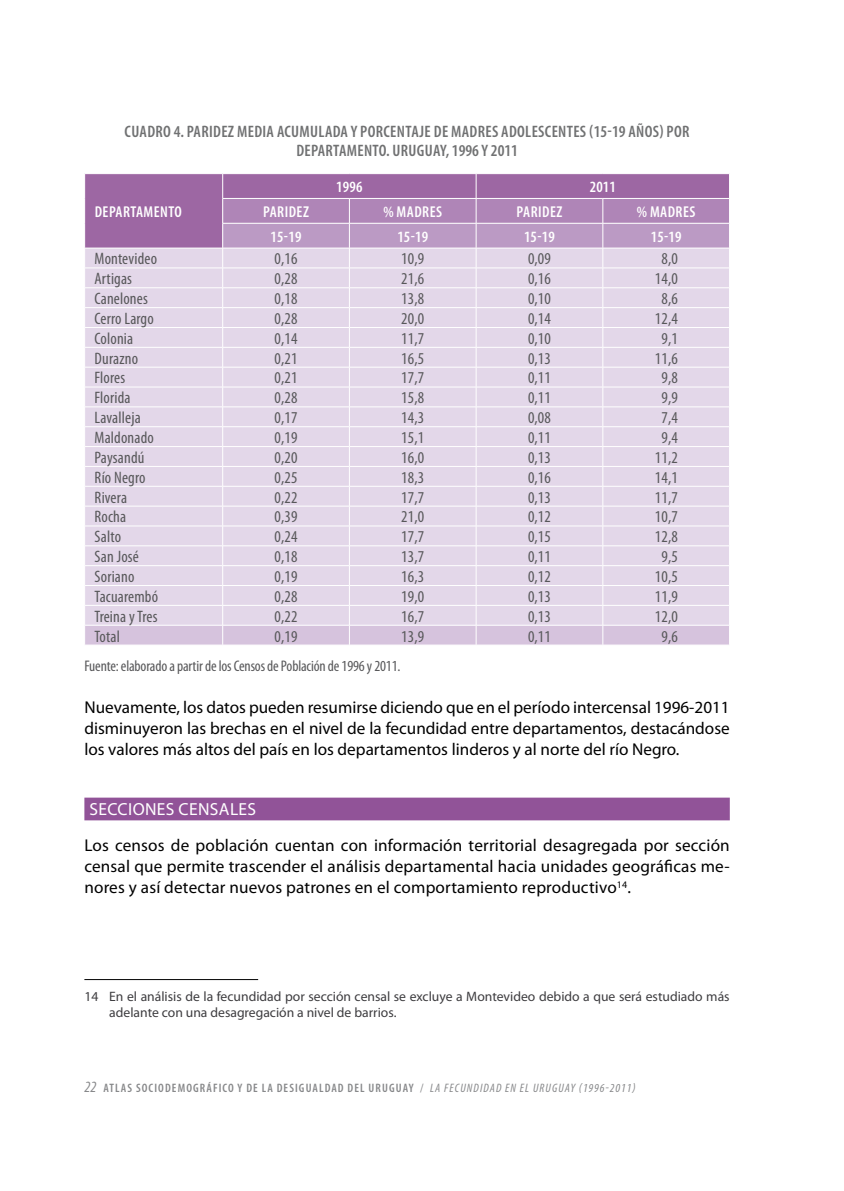
<style>
.page{position:relative;width:844px;height:1191px;background:#fff}
.page>*{position:absolute;margin:0;border:0;box-sizing:border-box;transform-origin:0 0}
.t1{font:17.5px "Myriad Pro";color:#fff}
.t2{font:17.15px/21px "Myriad Pro";color:#000;text-align:justify}
.t3{font:condensed 16.62px "Myriad Pro";letter-spacing:.01em;color:#58585a}
.t4{font:600 condensed 16.62px "Myriad Pro";letter-spacing:.02em;color:#707172}
.t5{font:600 condensed 16.62px "Myriad Pro";color:#707172}
.t6{font:600 condensed 15.75px "Myriad Pro";letter-spacing:.025em;color:#fff}
.t7{font:condensed 15.4px "Myriad Pro";letter-spacing:-.01em;color:#58585a}
.t8{font:13.65px/16.4px "Myriad Pro";color:#3e3d40}
.t9{font:600 condensed 12.25px "Myriad Pro";letter-spacing:.09em;color:#87888a}
.t10{font:italic condensed 12.25px "Myriad Pro";letter-spacing:.075em;color:#87888a}
.s1{font-weight:400;font-style:italic;font-size:15.75px}
.s2{font-weight:400}
.s3{font-weight:400;font-style:italic}
</style>
<div class="page">
<div style="left:84px;top:797px;width:645px;height:23px;background:#915398"></div>
<svg style="left:84px;top:174px;width:646px;height:471px;background:#ddcde2"></svg>
<hr style="left:84px;top:979px;width:174px;height:1px;background:#000">
<p class="t4" style="left:125px;top:121px;width:121px">CUADRO 4. PARIDEZ MEDI</p>
<p class="t4" style="left:266px;top:121px;width:27px">A ACUMUL</p>
<p class="t4" style="left:325px;top:121px;width:51px">ADA Y PORCENT</p>
<p class="t4" style="left:411px;top:121px;width:67px">AJE DE MADRES</p>
<p class="t4" style="left:501px;top:121px;width:16px">ADOLESCENTES</p>
<p class="t4" style="left:589px;top:121px;width:94px">(15-19 AÑOS) POR</p>
<p class="t4" style="left:296px;top:141px;width:60px">DE PARTAMENTO</p>
<p class="t4" style="left:386px;top:141px;width:16px">. URUGU</p>
<p class="t5" style="left:433px;top:141px;width:86px">AY, 1996 Y 2011</p>
<p class="t6" style="left:95px;top:202px;width:89px">DEPARTAMENTO</p>
<p class="t6" style="left:336px;top:177px;width:28px">1996</p>
<p class="t6" style="left:589px;top:177px;width:28px">2011</p>
<p class="t6" style="left:263px;top:202px;width:47px">PARIDEZ</p>
<p class="t6" style="left:383px;top:202px;width:60px">% MADRES</p>
<p class="t6" style="left:516px;top:202px;width:47px">PARIDEZ</p>
<p class="t6" style="left:636px;top:202px;width:60px">% MADRES</p>
<p class="t6" style="left:270px;top:227px;width:32px">15-19</p>
<p class="t6" style="left:397px;top:227px;width:32px">15-19</p>
<p class="t6" style="left:524px;top:227px;width:32px">15-19</p>
<p class="t6" style="left:650px;top:227px;width:32px">15-19</p>
<p class="t3" style="left:94px;top:249px;width:64px">Montevideo</p>
<p class="t3" style="left:274px;top:249px;width:24px">0,16</p>
<p class="t3" style="left:401px;top:249px;width:24px">10,9</p>
<p class="t3" style="left:528px;top:249px;width:24px">0,09</p>
<p class="t3" style="left:661px;top:249px;width:18px">8,0</p>
<p class="t3" style="left:94px;top:268px;width:39px">Artigas</p>
<p class="t3" style="left:274px;top:268px;width:24px">0,28</p>
<p class="t3" style="left:401px;top:268px;width:24px">21,6</p>
<p class="t3" style="left:528px;top:268px;width:24px">0,16</p>
<p class="t3" style="left:654px;top:268px;width:24px">14,0</p>
<p class="t3" style="left:94px;top:288px;width:55px">Canelones</p>
<p class="t3" style="left:274px;top:288px;width:24px">0,18</p>
<p class="t3" style="left:401px;top:288px;width:24px">13,8</p>
<p class="t3" style="left:528px;top:288px;width:24px">0,10</p>
<p class="t3" style="left:661px;top:288px;width:18px">8,6</p>
<p class="t3" style="left:94px;top:308px;width:61px">Cerro Largo</p>
<p class="t3" style="left:274px;top:308px;width:24px">0,28</p>
<p class="t3" style="left:401px;top:308px;width:24px">20,0</p>
<p class="t3" style="left:528px;top:308px;width:24px">0,14</p>
<p class="t3" style="left:654px;top:308px;width:24px">12,4</p>
<p class="t3" style="left:94px;top:328px;width:40px">Colonia</p>
<p class="t3" style="left:274px;top:328px;width:24px">0,14</p>
<p class="t3" style="left:401px;top:328px;width:24px">11,7</p>
<p class="t3" style="left:528px;top:328px;width:24px">0,10</p>
<p class="t3" style="left:661px;top:328px;width:18px">9,1</p>
<p class="t3" style="left:94px;top:348px;width:45px">Durazno</p>
<p class="t3" style="left:274px;top:348px;width:24px">0,21</p>
<p class="t3" style="left:401px;top:348px;width:24px">16,5</p>
<p class="t3" style="left:528px;top:348px;width:24px">0,13</p>
<p class="t3" style="left:654px;top:348px;width:24px">11,6</p>
<p class="t3" style="left:94px;top:368px;width:32px">Flores</p>
<p class="t3" style="left:274px;top:368px;width:24px">0,21</p>
<p class="t3" style="left:401px;top:368px;width:24px">17,7</p>
<p class="t3" style="left:528px;top:368px;width:24px">0,11</p>
<p class="t3" style="left:661px;top:368px;width:18px">9,8</p>
<p class="t3" style="left:94px;top:388px;width:37px">Florida</p>
<p class="t3" style="left:274px;top:388px;width:24px">0,28</p>
<p class="t3" style="left:401px;top:388px;width:24px">15,8</p>
<p class="t3" style="left:528px;top:388px;width:24px">0,11</p>
<p class="t3" style="left:661px;top:388px;width:18px">9,9</p>
<p class="t3" style="left:94px;top:407px;width:48px">Lavalleja</p>
<p class="t3" style="left:274px;top:407px;width:24px">0,17</p>
<p class="t3" style="left:401px;top:407px;width:24px">14,3</p>
<p class="t3" style="left:528px;top:407px;width:24px">0,08</p>
<p class="t3" style="left:661px;top:407px;width:18px">7,4</p>
<p class="t3" style="left:94px;top:427px;width:61px">Maldonado</p>
<p class="t3" style="left:274px;top:427px;width:24px">0,19</p>
<p class="t3" style="left:401px;top:427px;width:24px">15,1</p>
<p class="t3" style="left:528px;top:427px;width:24px">0,11</p>
<p class="t3" style="left:661px;top:427px;width:18px">9,4</p>
<p class="t3" style="left:94px;top:447px;width:51px">Paysandú</p>
<p class="t3" style="left:274px;top:447px;width:24px">0,20</p>
<p class="t3" style="left:401px;top:447px;width:24px">16,0</p>
<p class="t3" style="left:528px;top:447px;width:24px">0,13</p>
<p class="t3" style="left:654px;top:447px;width:24px">11,2</p>
<p class="t3" style="left:94px;top:467px;width:52px">Río Negro</p>
<p class="t3" style="left:274px;top:467px;width:24px">0,25</p>
<p class="t3" style="left:401px;top:467px;width:24px">18,3</p>
<p class="t3" style="left:528px;top:467px;width:24px">0,16</p>
<p class="t3" style="left:654px;top:467px;width:24px">14,1</p>
<p class="t3" style="left:94px;top:487px;width:34px">Rivera</p>
<p class="t3" style="left:274px;top:487px;width:24px">0,22</p>
<p class="t3" style="left:401px;top:487px;width:24px">17,7</p>
<p class="t3" style="left:528px;top:487px;width:24px">0,13</p>
<p class="t3" style="left:654px;top:487px;width:24px">11,7</p>
<p class="t3" style="left:94px;top:507px;width:33px">Rocha</p>
<p class="t3" style="left:274px;top:507px;width:24px">0,39</p>
<p class="t3" style="left:401px;top:507px;width:24px">21,0</p>
<p class="t3" style="left:528px;top:507px;width:24px">0,12</p>
<p class="t3" style="left:654px;top:507px;width:24px">10,7</p>
<p class="t3" style="left:94px;top:526px;width:28px">Salto</p>
<p class="t3" style="left:274px;top:526px;width:24px">0,24</p>
<p class="t3" style="left:401px;top:526px;width:24px">17,7</p>
<p class="t3" style="left:528px;top:526px;width:24px">0,15</p>
<p class="t3" style="left:654px;top:526px;width:24px">12,8</p>
<p class="t3" style="left:94px;top:546px;width:46px">San José</p>
<p class="t3" style="left:274px;top:546px;width:24px">0,18</p>
<p class="t3" style="left:401px;top:546px;width:24px">13,7</p>
<p class="t3" style="left:528px;top:546px;width:24px">0,11</p>
<p class="t3" style="left:661px;top:546px;width:18px">9,5</p>
<p class="t3" style="left:94px;top:566px;width:41px">Soriano</p>
<p class="t3" style="left:274px;top:566px;width:24px">0,19</p>
<p class="t3" style="left:401px;top:566px;width:24px">16,3</p>
<p class="t3" style="left:528px;top:566px;width:24px">0,12</p>
<p class="t3" style="left:654px;top:566px;width:24px">10,5</p>
<p class="t3" style="left:94px;top:586px;width:65px">Tacuarembó</p>
<p class="t3" style="left:274px;top:586px;width:24px">0,28</p>
<p class="t3" style="left:401px;top:586px;width:24px">19,0</p>
<p class="t3" style="left:528px;top:586px;width:24px">0,13</p>
<p class="t3" style="left:654px;top:586px;width:24px">11,9</p>
<p class="t3" style="left:94px;top:606px;width:64px">Treina y Tres</p>
<p class="t3" style="left:274px;top:606px;width:24px">0,22</p>
<p class="t3" style="left:401px;top:606px;width:24px">16,7</p>
<p class="t3" style="left:528px;top:606px;width:24px">0,13</p>
<p class="t3" style="left:654px;top:606px;width:24px">12,0</p>
<p class="t3" style="left:94px;top:626px;width:27px">Total</p>
<p class="t3" style="left:274px;top:626px;width:24px">0,19</p>
<p class="t3" style="left:401px;top:626px;width:24px">13,9</p>
<p class="t3" style="left:528px;top:626px;width:24px">0,11</p>
<p class="t3" style="left:661px;top:626px;width:18px">9,6</p>
<p class="t7" style="left:84px;top:656px;width:317px">Fuente: elaborado a partir de los Censos de Población de 1996 y 2011.</p>
<p class="t2" style="left:84px;top:696px;width:646px">Nuevamente, los datos pueden resumirse diciendo que en el período intercensal 1996-2011 disminuyeron las brechas en el nivel de la fecundidad entre departamentos, destacándose los valores más altos del país en los departamentos linderos y al norte del río Negro.</p>
<p class="t1" style="left:89px;top:798px;width:20px">Secciones</p>
<p class="t1" style="left:178px;top:798px;width:11px">censales</p>
<p class="t2" style="left:84px;top:834px;width:646px">Los censos de población cuentan con información territorial desagregada por sección censal que permite trascender el análisis departamental hacia unidades geográficas me&shy;nores y así detectar nuevos patrones en el comportamiento reproductivo<sup>14</sup>.</p>
<p class="t8" style="left:109px;top:988px;width:621px;text-indent:-25px">14 En el análisis de la fecundidad por sección censal se excluye a Montevideo debido a que será estudiado más adelante con una desagregación a nivel de barrios.</p>
<p class="t9" style="left:84px;top:1080px;width:389px"><span class="s1">22</span> ATLAS SOCIODEMOGRÁFICO Y DE LA DESIGUALDAD DEL URUGUAY <span class="s2">/</span> <span class="s3">LA FECUNDIDAD</span></p>
<p class="t10" style="left:505px;top:1080px;width:132px">EN EL URUGUAY (1996-2011)</p>
</div>
